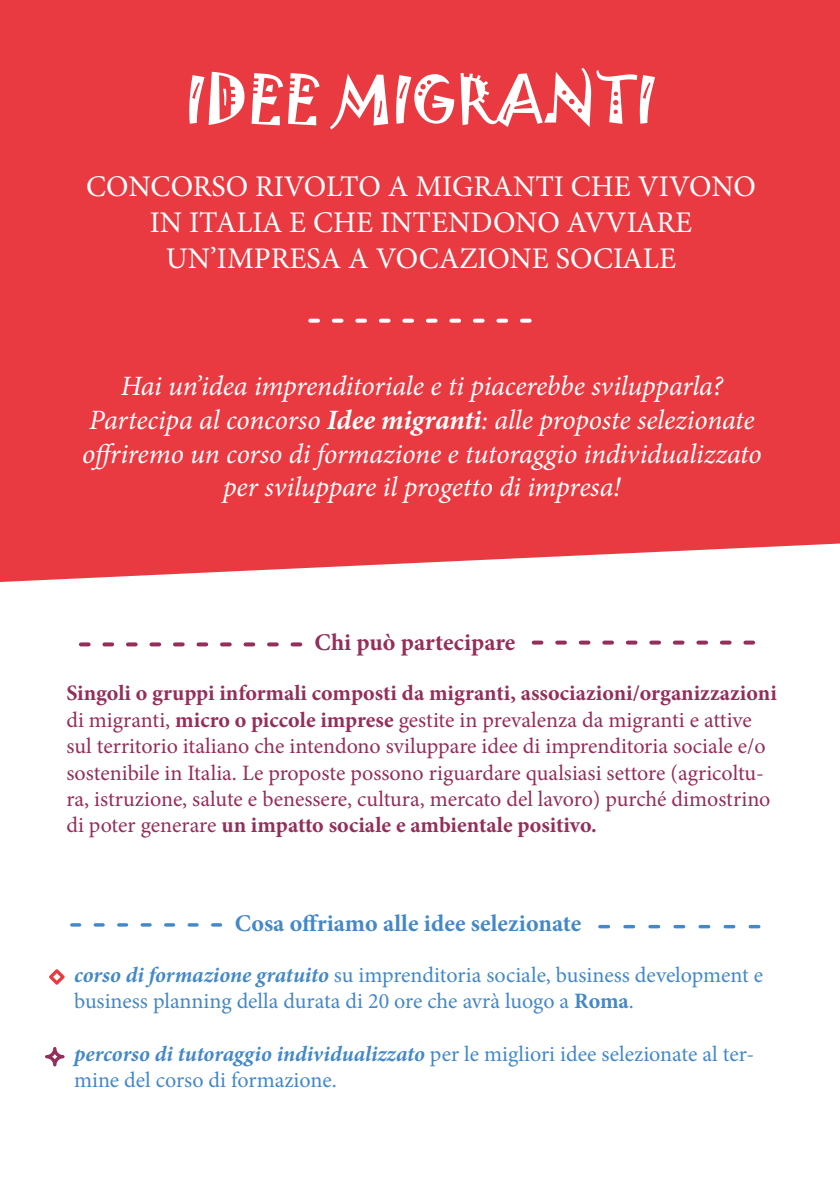
<style>
.page{position:relative;width:840px;height:1191px;background:#fff}
.page>*{position:absolute;margin:0;border:0;box-sizing:border-box;transform-origin:0 0}
.t1{font:60px "Jokerman";color:#fff}
.t2{font:30px/36px "Minion Pro";color:#fff;text-align:center}
.t3{font:italic 28px/33.6px "Minion Pro";letter-spacing:-.01em;color:#fff;text-align:center}
.t4{font:700 24px "Minion Pro";letter-spacing:.005em;color:#4488c7}
.t5{font:700 24px "Minion Pro";color:#942e5b}
.t6{font:22px/26.4px "Minion Pro";color:#942e5b}
.t7{font:22px/26.4px "Minion Pro";color:#4488c7}
.s1{font-weight:700}
.s2{font-weight:700;font-style:italic}
</style>
<div class="page">
<div style="left:0;top:0;width:839px;height:582px;background:#ea3a41"></div>
<svg style="left:533px;top:640px;width:219px;height:4px"></svg>
<svg style="left:81px;top:642px;width:219px;height:4px"></svg>
<svg style="left:72px;top:923px;width:148px;height:3px"></svg>
<svg style="left:599px;top:925px;width:159px;height:3px"></svg>
<svg style="left:310px;top:319px;width:219px;height:4px"></svg>
<svg style="left:49px;top:969px;width:16px;height:15px"></svg>
<svg style="left:45px;top:1047px;width:20px;height:19px"></svg>
<p class="t1" style="left:185px;top:58px;width:471px">IDEE MIGRANTI</p>
<p class="t2" style="left:86px;top:168px;width:671px">CONCORSO RIVOLTO A MIGRANTI CHE VIVONO<br>IN ITALIA E CHE INTENDONO AVVIARE</p>
<p class="t2" style="left:166px;top:240px;width:511px">UN’IMPRESA A VOCAZIONE SOCIALE</p>
<p class="t3" style="left:121px;top:370px;width:603px">Hai un’idea imprenditoriale e ti piacerebbe svilupparla?</p>
<p class="t3" style="left:82px;top:403px;width:680px">Partecipa al concorso <span class="s1">Idee migranti</span>: alle proposte selezionate offriremo un corso di formazione e tutoraggio individualizzato per sviluppare il progetto di impresa!</p>
<p class="t5" style="left:314px;top:625px;width:202px">Chi può partecipare</p>
<p class="t6" style="left:66px;top:680px;width:711px"><span class="s1">Singoli o gruppi informali composti da migranti, associazioni/organizzazioni </span>di migranti, <span class="s1">micro o piccole imprese</span> gestite in prevalenza da migranti e attive sul territorio italiano che intendono sviluppare idee di imprenditoria sociale e/o sostenibile in Italia. Le proposte possono riguardare qualsiasi settore (agricoltu&shy;ra, istruzione, salute e benessere, cultura, mercato del lavoro) purché dimostrino di poter generare <span class="s1">un impatto sociale e ambientale positivo.</span></p>
<p class="t4" style="left:234px;top:906px;width:348px">Cosa offriamo alle idee selezionate</p>
<p class="t7" style="left:74px;top:961px;width:690px"><span class="s2">corso di formazione gratuito</span> su imprenditoria sociale, business development e business planning della durata di 20 ore che avrà luogo a <span class="s1">Roma</span>.</p>
<p class="t7" style="left:74px;top:1041px;width:681px"><span class="s2">percorso di tutoraggio individualizzato</span> per le migliori idee selezionate al ter&shy;mine del corso di formazione.</p>
</div>
